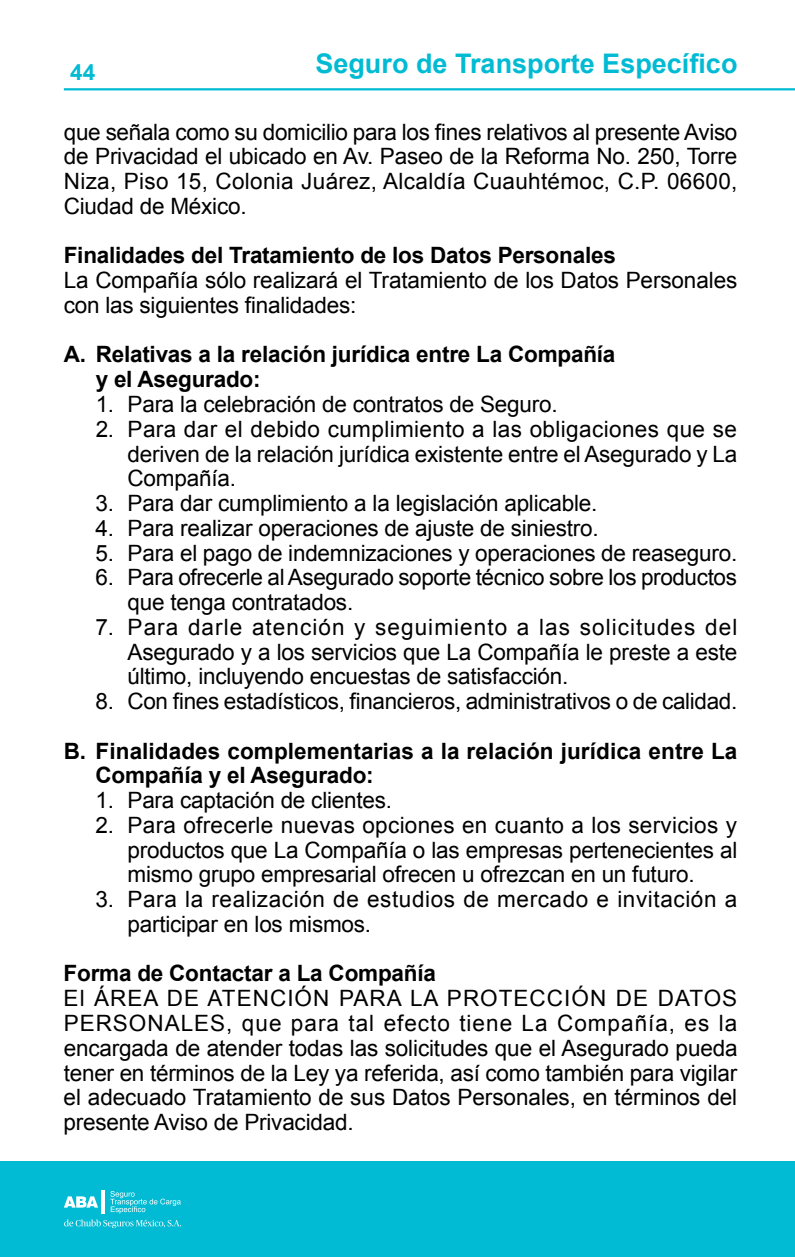
<style>
.page{position:relative;width:795px;height:1257px;background:#fff}
.page>*{position:absolute;margin:0;border:0;box-sizing:border-box;transform-origin:0 0}
.t1{font:700 27px "Arial";color:#00bbd3}
.t2{font:22.5px/24.8px "Arial";letter-spacing:-.01em;color:#000;text-align:justify}
.t3{font:700 22.5px/24.8px "Arial";letter-spacing:-.01em;color:#000}
.t4{font:22.5px/24.8px "Arial";letter-spacing:.025em;color:#000}
.t5{font:700 22.5px "Arial";color:#00bbd3}
</style>
<div class="page">
<div style="left:0;top:1161px;width:794px;height:95px;background:#00bbd3"></div>
<hr style="left:64px;top:88px;width:730px;height:2px;background:#00bbd3">
<svg style="left:110px;top:1190px;width:71px;height:23px"></svg>
<svg style="left:64px;top:1196px;width:34px;height:11px"></svg>
<hr style="left:101px;top:1190px;width:4px;height:23px;background:#fff">
<svg style="left:64px;top:1219px;width:117px;height:9px"></svg>
<p class="t5" style="left:70px;top:57px;width:27px">44</p>
<p class="t1" style="left:315px;top:45px;width:423px">Seguro de Transporte Específico</p>
<p class="t2" style="left:64px;top:120px;width:674px">que señala como su domicilio para los fines relativos al presente Aviso de Privacidad el ubicado en Av. Paseo de la Reforma No. 250, Torre Niza, Piso 15, Colonia Juárez, Alcaldía Cuauhtémoc, C.P. 06600, Ciudad de México.</p>
<p class="t3" style="left:64px;top:244px;width:553px">Finalidades del Tratamiento de los Datos Personales</p>
<p class="t2" style="left:64px;top:268px;width:674px">La Compañía sólo realizará el Tratamiento de los Datos Personales con las siguientes finalidades:</p>
<p class="t3" style="left:96px;top:343px;width:521px;text-indent:-32px">A. Relativas a la relación jurídica entre La Compañía y el Asegurado:</p>
<p class="t2" style="left:96px;top:392px;width:463px">1. Para la celebración de contratos de Seguro.</p>
<p class="t2" style="left:127px;top:417px;width:611px;text-indent:-32px">2. Para dar el debido cumplimiento a las obligaciones que se deriven de la relación jurídica existente entre el Asegurado y La Compañía.</p>
<p class="t2" style="left:96px;top:491px;width:503px">3. Para dar cumplimiento a la legislación aplicable.</p>
<p class="t2" style="left:96px;top:516px;width:504px">4. Para realizar operaciones de ajuste de siniestro.</p>
<p class="t2" style="left:96px;top:540px;width:642px">5. Para el pago de indemnizaciones y operaciones de reaseguro.</p>
<p class="t2" style="left:127px;top:565px;width:610px;text-indent:-32px">6. Para ofrecerle al Asegurado soporte técnico sobre los productos que tenga contratados.</p>
<p class="t2" style="left:127px;top:615px;width:611px;text-indent:-32px">7. Para darle atención y seguimiento a las solicitudes del Asegurado y a los servicios que La Compañía le preste a este último, incluyendo encuestas de satisfacción.</p>
<p class="t2" style="left:96px;top:689px;width:643px">8. Con fines estadísticos, financieros, administrativos o de calidad.</p>
<p class="t3" style="left:96px;top:739px;width:643px;text-indent:-32px">B. Finalidades complementarias a la relación jurídica entre La<br>Compañía y el Asegurado:</p>
<p class="t2" style="left:96px;top:788px;width:298px">1. Para captación de clientes.</p>
<p class="t2" style="left:127px;top:813px;width:611px;text-indent:-32px">2. Para ofrecerle nuevas opciones en cuanto a los servicios y productos que La Compañía o las empresas pertenecientes al mismo grupo empresarial ofrecen u ofrezcan en un futuro.</p>
<p class="t4" style="left:127px;top:887px;width:611px;text-indent:-32px">3. Para la realización de estudios de mercado e invitación a participar en los mismos.</p>
<p class="t3" style="left:64px;top:961px;width:373px">Forma de Contactar a La Compañía</p>
<p class="t2" style="left:64px;top:986px;width:675px">El ÁREA DE ATENCIÓN PARA LA PROTECCIÓN DE DATOS PERSONALES, que para tal efecto tiene La Compañía, es la encargada de atender todas las solicitudes que el Asegurado pueda tener en términos de la Ley ya referida, así como también para vigilar el adecuado Tratamiento de sus Datos Personales, en términos del presente Aviso de Privacidad.</p>
</div>
